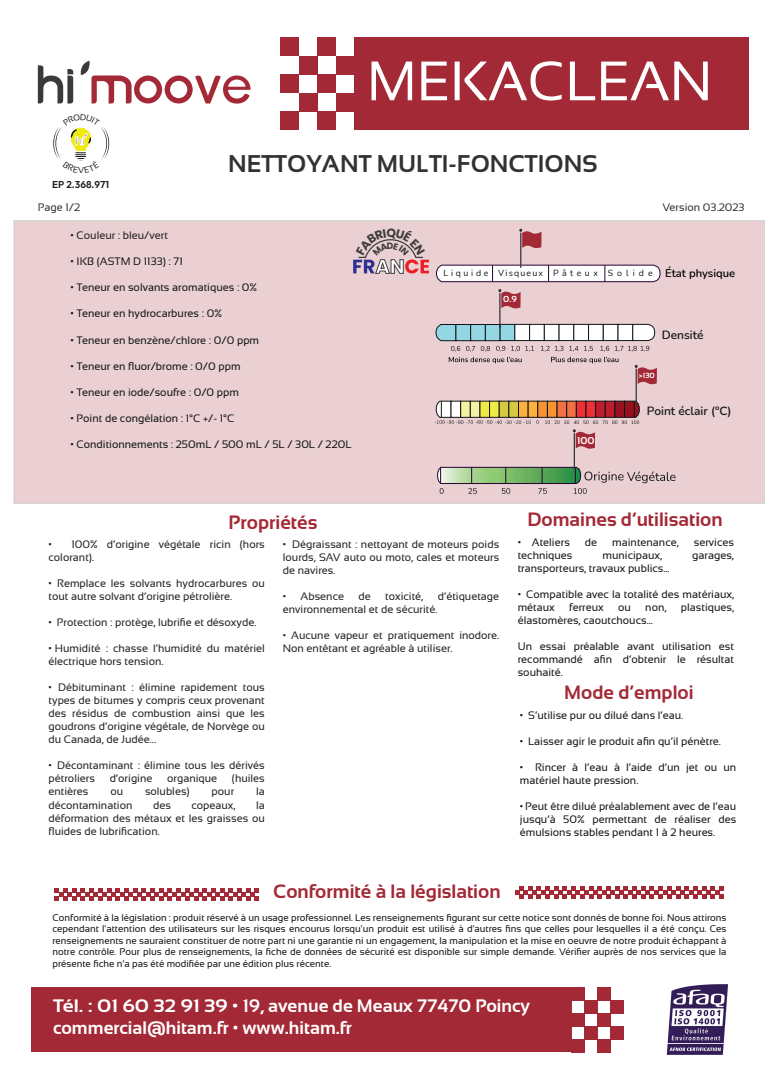
<style>
.page{position:relative;width:780px;height:1088px;background:#fff}
.page>*{position:absolute;margin:0;border:0;box-sizing:border-box;transform-origin:0 0}
.t1{font:55.38px "Sansation";color:#fff}
.t2{font:700 24.25px "Sansation";color:#333233}
.t3{font:700 19.25px "Sansation";color:#a42936}
.t4{font:700 18.12px/21.8px "Sansation";color:#fff;scale:1.11 1}
.t5{font:600 12px "Nunito";color:#111416}
.t6{font:10.88px/13px "Sansation";color:#231f20}
.t7{font:10.88px/13px "Sansation";color:#111416}
.t8{font:10.88px "Sansation";color:#333233}
.t9{font:600 10px "Outfit";color:#231f20}
.t10{font:700 10px "Sansation";color:#fff}
.t11{font:9.62px/11.6px "Sansation";color:#111416;text-align:justify}
.t12{font:8.75px "Nunito";letter-spacing:.305em;color:#111416}
.t13{font:700 8.75px "Sansation";color:#fff}
.t14{font:700 7.5px "Sansation";color:#fff}
.s1{color:#111416}
.s2{font-weight:600;font-size:11.25px;color:#000001}
</style>
<div class="page">
<div style="left:14px;top:220px;width:751px;height:283px;background:#ead0d2"></div>
<svg style="left:436px;top:264px;width:225px;height:19px"></svg>
<svg style="left:437px;top:467px;width:238px;height:27px"></svg>
<div style="left:529px;top:324px;width:15px;height:17px;background:#fff;border:1px solid #111416"></div>
<svg style="left:435px;top:324px;width:99px;height:39px"></svg>
<div style="left:31px;top:987px;width:540px;height:65px;background:#a42936"></div>
<div style="left:537px;top:401px;width:10px;height:16px;background:#f79331"></div>
<svg style="left:434px;top:401px;width:104px;height:23px"></svg>
<div style="left:354px;top:37px;width:394px;height:93px;background:#a42936"></div>
<div style="left:134px;top:76px;width:28px;height:27px;background:#a42936;border-radius:50%"></div>
<div style="left:139px;top:81px;width:18px;height:17px;background:#fff;border-radius:50%"></div>
<div style="left:165px;top:76px;width:28px;height:27px;background:#a42936;border-radius:50%"></div>
<div style="left:170px;top:81px;width:17px;height:17px;background:#fff;border-radius:50%"></div>
<svg style="left:195px;top:75px;width:55px;height:29px"></svg>
<svg style="left:80px;top:61px;width:51px;height:43px"></svg>
<svg style="left:38px;top:65px;width:35px;height:39px"></svg>
<hr style="left:520px;top:233px;width:1px;height:34px;background:#333233">
<svg style="left:519px;top:229px;width:22px;height:19px"></svg>
<hr style="left:499px;top:293px;width:1px;height:35px;background:#333233">
<svg style="left:498px;top:289px;width:22px;height:19px"></svg>
<hr style="left:635px;top:369px;width:1px;height:34px;background:#333233">
<svg style="left:541px;top:324px;width:116px;height:60px"></svg>
<hr style="left:573px;top:434px;width:2px;height:34px;background:#333233">
<svg style="left:545px;top:401px;width:94px;height:48px"></svg>
<div style="left:280px;top:37px;width:19px;height:19px;background:#a42936"></div>
<div style="left:280px;top:74px;width:19px;height:19px;background:#a42936"></div>
<div style="left:280px;top:111px;width:19px;height:19px;background:#a42936"></div>
<div style="left:299px;top:56px;width:18px;height:18px;background:#a42936"></div>
<div style="left:299px;top:93px;width:18px;height:18px;background:#a42936"></div>
<div style="left:317px;top:37px;width:19px;height:19px;background:#a42936"></div>
<div style="left:317px;top:74px;width:19px;height:19px;background:#a42936"></div>
<div style="left:317px;top:111px;width:19px;height:19px;background:#a42936"></div>
<div style="left:336px;top:56px;width:18px;height:18px;background:#a42936"></div>
<div style="left:336px;top:93px;width:18px;height:18px;background:#a42936"></div>
<div style="left:571px;top:987px;width:13px;height:13px;background:#a42936"></div>
<div style="left:571px;top:1013px;width:13px;height:13px;background:#a42936"></div>
<div style="left:571px;top:1039px;width:13px;height:13px;background:#a42936"></div>
<div style="left:584px;top:1000px;width:13px;height:13px;background:#a42936"></div>
<div style="left:584px;top:1026px;width:13px;height:13px;background:#a42936"></div>
<div style="left:597px;top:987px;width:13px;height:13px;background:#a42936"></div>
<div style="left:597px;top:1013px;width:13px;height:13px;background:#a42936"></div>
<div style="left:597px;top:1039px;width:13px;height:13px;background:#a42936"></div>
<div style="left:610px;top:1000px;width:13px;height:13px;background:#a42936"></div>
<div style="left:610px;top:1026px;width:13px;height:13px;background:#a42936"></div>
<svg style="left:515px;top:886px;width:208px;height:13px"></svg>
<svg style="left:55px;top:888px;width:204px;height:13px"></svg>
<img style="left:666px;top:985px;width:62px;height:69px">
<svg style="left:53px;top:126px;width:57px;height:35px"></svg>
<svg style="left:353px;top:239px;width:76px;height:34px"></svg>
<h1 class="t1" style="left:367px;top:50px;width:347px">MEKACLEAN</h1>
<p class="t9" style="left:52px;top:179px;width:58px">EP 2.368.971</p>
<h2 class="t2" style="left:228px;top:151px;width:371px">NETTOYANT MULTI-FONCTIONS</h2>
<p class="t8" style="left:38px;top:201px;width:44px">Page 1/2</p>
<p class="t8" style="left:662px;top:201px;width:84px">Version 03.2023</p>
<p class="t6" style="left:71px;top:229px;width:99px"><span class="s1">• C</span>ouleur : bleu/vert</p>
<p class="t7" style="left:71px;top:255px;width:114px">• IKB (ASTM D 1133) : 71</p>
<p class="t7" style="left:71px;top:281px;width:188px">• Teneur en solvants aromatiques : 0%</p>
<p class="t7" style="left:71px;top:307px;width:153px">• Teneur en hydrocarbures : 0%</p>
<p class="t7" style="left:71px;top:333px;width:190px">• Teneur en benzène/chlore : 0/0 ppm</p>
<p class="t7" style="left:71px;top:359px;width:171px">• Teneur en fluor/brome : 0/0 ppm</p>
<p class="t7" style="left:71px;top:385px;width:170px">• Teneur en iode/soufre : 0/0 ppm</p>
<p class="t7" style="left:71px;top:411px;width:165px">• Point de congélation : 1°C +/- 1°C</p>
<p class="t7" style="left:70px;top:438px;width:282px">• Conditionnements : 250mL / 500 mL / 5L / 30L / 220L</p>
<p class="t12" style="left:443px;top:266px;width:293px">Liquide Visqueux Pâteux Solide <span class="s2">État physique</span></p>
<p class="t13" style="left:503px;top:294px;width:15px">0.9</p>
<p class="t10" style="left:577px;top:435px;width:19px">100</p>
<p class="t5" style="left:661px;top:326px;width:43px">Densité</p>
<p class="t14" style="left:638px;top:371px;width:17px">&gt;130</p>
<p class="t5" style="left:647px;top:402px;width:86px">Point éclair (°C)</p>
<h3 class="t3" style="left:228px;top:511px;width:90px">Propriétés</h3>
<h3 class="t3" style="left:527px;top:509px;width:197px">Domaines d’utilisation</h3>
<p class="t6" style="left:49px;top:538px;width:218px">• 100% d’origine végétale ricin (hors colorant).</p>
<p class="t6" style="left:49px;top:577px;width:218px">• Remplace les solvants hydrocarbures ou tout autre solvant d’origine pétrolière.</p>
<p class="t6" style="left:49px;top:616px;width:209px">• Protection : protège, lubrifie et désoxyde.</p>
<p class="t6" style="left:49px;top:642px;width:218px">• Humidité : chasse l’humidité du matériel électrique hors tension.</p>
<p class="t6" style="left:49px;top:681px;width:218px;text-align:justify">• Débituminant : élimine rapidement tous types de bitumes y compris ceux provenant des résidus de combustion ainsi que les goudrons d’origine végétale, de Norvège ou du Canada, de Judée...</p>
<p class="t6" style="left:49px;top:759px;width:218px">• Décontaminant : élimine tous les dérivés pétroliers</p>
<p class="t6" style="left:110px;top:772px;width:44px">d’origine</p>
<p class="t6" style="left:167px;top:772px;width:52px">organique</p>
<p class="t6" style="left:232px;top:772px;width:34px">(huiles</p>
<p class="t6" style="left:49px;top:785px;width:41px">entières</p>
<p class="t6" style="left:110px;top:785px;width:14px">ou</p>
<p class="t6" style="left:145px;top:785px;width:46px">solubles)</p>
<p class="t6" style="left:211px;top:785px;width:24px">pour</p>
<p class="t6" style="left:256px;top:785px;width:10px">la</p>
<p class="t6" style="left:49px;top:798px;width:85px">décontamination</p>
<p class="t6" style="left:153px;top:798px;width:19px">des</p>
<p class="t6" style="left:191px;top:798px;width:46px">copeaux,</p>
<p class="t6" style="left:49px;top:798px;width:218px;text-align:justify;text-indent:207px">la déformation des métaux et les graisses ou fluides de lubrification.</p>
<p class="t6" style="left:283px;top:538px;width:218px;text-align:justify">• Dégraissant : nettoyant de moteurs poids lourds, SAV auto ou moto, cales et moteurs de navires.</p>
<p class="t6" style="left:283px;top:590px;width:63px">• Absence</p>
<p class="t6" style="left:358px;top:590px;width:14px">de</p>
<p class="t6" style="left:385px;top:590px;width:40px">toxicité,</p>
<p class="t6" style="left:437px;top:590px;width:63px">d’étiquetage</p>
<p class="t6" style="left:283px;top:603px;width:156px">environnemental et de sécurité.</p>
<p class="t6" style="left:283px;top:629px;width:218px">• Aucune vapeur et pratiquement inodore.<br>Non entêtant et agréable à utiliser.</p>
<h3 class="t3" style="left:273px;top:880px;width:229px">Conformité à la législation</h3>
<p class="t7" style="left:517px;top:535px;width:54px">• Ateliers</p>
<p class="t7" style="left:585px;top:535px;width:14px">de</p>
<p class="t7" style="left:612px;top:535px;width:68px">maintenance,</p>
<p class="t7" style="left:693px;top:535px;width:42px">services</p>
<p class="t7" style="left:517px;top:548px;width:56px">techniques</p>
<p class="t7" style="left:602px;top:548px;width:61px">municipaux,</p>
<p class="t7" style="left:692px;top:548px;width:43px">garages,</p>
<p class="t7" style="left:517px;top:561px;width:153px">transporteurs, travaux publics...</p>
<p class="t7" style="left:517px;top:587px;width:218px">• Compatible avec la totalité des matériaux, métaux</p>
<p class="t7" style="left:569px;top:600px;width:36px">ferreux</p>
<p class="t7" style="left:618px;top:600px;width:14px">ou</p>
<p class="t7" style="left:645px;top:600px;width:23px">non,</p>
<p class="t7" style="left:680px;top:600px;width:55px">plastiques,</p>
<p class="t7" style="left:517px;top:613px;width:136px">élastomères, caoutchoucs...</p>
<p class="t7" style="left:517px;top:639px;width:218px;text-align:justify">Un essai préalable avant utilisation est recommandé afin d’obtenir le résultat souhaité.</p>
<h3 class="t3" style="left:564px;top:681px;width:131px">Mode d’emploi</h3>
<p class="t7" style="left:520px;top:709px;width:165px">• S’utilise pur ou dilué dans l’eau.</p>
<p class="t7" style="left:520px;top:735px;width:202px">• Laisser agir le produit afin qu’il pénètre.</p>
<p class="t7" style="left:520px;top:761px;width:218px">• Rincer à l’eau à l’aide d’un jet ou un matériel haute pression.</p>
<p class="t7" style="left:520px;top:800px;width:218px;text-align:justify">• Peut être dilué préalablement avec de l’eau jusqu’à 50% permettant de réaliser des émulsions stables pendant 1 à 2 heures.</p>
<p class="t11" style="left:52px;top:911px;width:675px">Conformité à la législation : produit réservé à un usage professionnel. Les renseignements figurant sur cette notice sont donnés de bonne foi. Nous attirons cependant l'attention des utilisateurs sur les risques encourus lorsqu'un produit est utilisé à d'autres fins que celles pour lesquelles il a été conçu. Ces renseignements ne sauraient constituer de notre part ni une garantie ni un engagement, la manipulation et la mise en oeuvre de notre produit échappant à notre contrôle. Pour plus de renseignements, la fiche de données de sécurité est disponible sur simple demande. Vérifier auprès de nos services que la présente fiche n’a pas été modifiée par une édition plus récente.</p>
<h3 class="t4" style="left:53px;top:995px;width:431px">Tél. : 01 60 32 91 39 • 19, avenue de Meaux 77470 Poincy commercial@hitam.fr • www.hitam.fr</h3>
</div>
